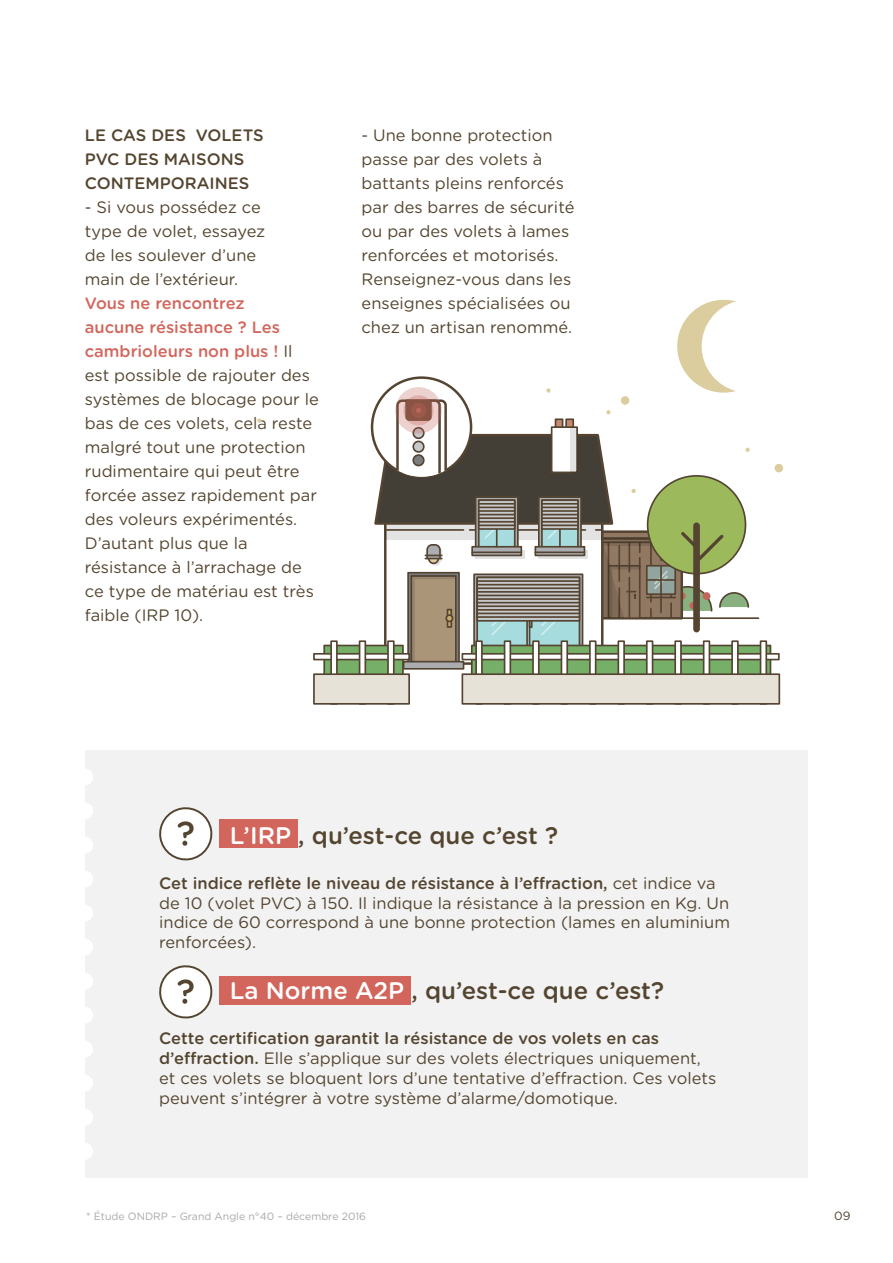
<style>
.page{position:relative;width:893px;height:1263px;background:#fff}
.page>*{position:absolute;margin:0;border:0;box-sizing:border-box;transform-origin:0 0}
.t1{font:500 24px "Gotham Rounded";color:#544530}
.t2{font:16.5px/24px "Gotham Rounded";color:#544530}
.t3{font:500 16.5px/24px "Gotham Rounded";color:#544530}
.t4{font:12px "Gotham Rounded";color:#544530}
.t5{font:10.5px "Gotham Rounded";color:#a6a8ab}
.s1{font-weight:500;color:#d2665c}
.s2{color:#fff}
.s3{font-weight:500}
</style>
<div class="page">
<div style="left:85px;top:750px;width:723px;height:428px;background:#f2f2f2"></div>
<div style="left:76px;top:939px;width:17px;height:17px;background:#fff;border-radius:50%"></div>
<div style="left:76px;top:768px;width:17px;height:17px;background:#fff;border-radius:50%"></div>
<div style="left:76px;top:1007px;width:17px;height:17px;background:#fff;border-radius:50%"></div>
<div style="left:76px;top:973px;width:17px;height:17px;background:#fff;border-radius:50%"></div>
<div style="left:76px;top:802px;width:17px;height:17px;background:#fff;border-radius:50%"></div>
<div style="left:76px;top:1041px;width:17px;height:17px;background:#fff;border-radius:50%"></div>
<div style="left:76px;top:836px;width:17px;height:17px;background:#fff;border-radius:50%"></div>
<div style="left:76px;top:1075px;width:17px;height:17px;background:#fff;border-radius:50%"></div>
<div style="left:76px;top:870px;width:17px;height:17px;background:#fff;border-radius:50%"></div>
<div style="left:76px;top:1109px;width:17px;height:17px;background:#fff;border-radius:50%"></div>
<div style="left:76px;top:905px;width:17px;height:17px;background:#fff;border-radius:50%"></div>
<div style="left:76px;top:1143px;width:17px;height:17px;background:#fff;border-radius:50%"></div>
<svg style="left:159px;top:807px;width:54px;height:54px"></svg>
<svg style="left:159px;top:965px;width:54px;height:54px"></svg>
<svg style="left:257px;top:418px;width:5px;height:5px"></svg>
<svg style="left:546px;top:388px;width:5px;height:5px"></svg>
<svg style="left:745px;top:448px;width:5px;height:4px"></svg>
<div style="left:775px;top:464px;width:8px;height:8px;background:#dbcd9d;border-radius:50%"></div>
<div style="left:621px;top:396px;width:8px;height:9px;background:#dbcd9d;border-radius:50%"></div>
<hr style="left:679px;top:617px;width:79px;height:2px;background:#544431">
<div style="left:593px;top:538px;width:89px;height:80px;background:#917863"></div>
<hr style="left:650px;top:542px;width:2px;height:24px;background:#544431">
<div style="left:602px;top:532px;width:85px;height:6px;background:#917863"></div>
<div style="left:601px;top:530px;width:88px;height:10px;border:2px solid #544431"></div>
<div style="left:647px;top:566px;width:28px;height:28px;background:#92a49e"></div>
<div style="left:646px;top:565px;width:30px;height:30px;border:2px solid #544431"></div>
<svg style="left:647px;top:571px;width:103px;height:47px"></svg>
<hr style="left:660px;top:566px;width:2px;height:28px;background:#544431">
<hr style="left:647px;top:579px;width:28px;height:2px;background:#544431">
<svg style="left:641px;top:538px;width:10px;height:8px"></svg>
<div style="left:648px;top:476px;width:97px;height:98px;background:#9cba5b;border-radius:50%"></div>
<div style="left:647px;top:475px;width:99px;height:99px;border:2px solid #544431;border-radius:50%"></div>
<div style="left:693px;top:526px;width:7px;height:103px;background:#544431"></div>
<svg style="left:681px;top:529px;width:45px;height:35px"></svg>
<svg style="left:677px;top:300px;width:59px;height:93px"></svg>
<div style="left:404px;top:662px;width:59px;height:7px;background:#abadb0"></div>
<div style="left:403px;top:661px;width:61px;height:9px;border:2px solid #544431"></div>
<div style="left:472px;top:645px;width:298px;height:54px;background:#75af68"></div>
<div style="left:471px;top:645px;width:300px;height:54px;border:2px solid #544431"></div>
<div style="left:462px;top:654px;width:317px;height:5px;background:#fff"></div>
<div style="left:461px;top:653px;width:319px;height:7px;border:2px solid #544431"></div>
<div style="left:476px;top:641px;width:6px;height:63px;background:#fff"></div>
<div style="left:475px;top:640px;width:8px;height:65px;border:2px solid #544431"></div>
<div style="left:505px;top:641px;width:5px;height:63px;background:#fff"></div>
<div style="left:504px;top:640px;width:7px;height:65px;border:2px solid #544431"></div>
<div style="left:533px;top:641px;width:6px;height:63px;background:#fff"></div>
<div style="left:532px;top:640px;width:8px;height:65px;border:2px solid #544431"></div>
<div style="left:561px;top:641px;width:6px;height:63px;background:#fff"></div>
<div style="left:561px;top:640px;width:7px;height:65px;border:2px solid #544431"></div>
<div style="left:590px;top:641px;width:6px;height:63px;background:#fff"></div>
<div style="left:589px;top:640px;width:7px;height:65px;border:2px solid #544431"></div>
<div style="left:618px;top:641px;width:6px;height:63px;background:#fff"></div>
<div style="left:617px;top:640px;width:8px;height:65px;border:2px solid #544431"></div>
<div style="left:647px;top:641px;width:5px;height:63px;background:#fff"></div>
<div style="left:646px;top:640px;width:7px;height:65px;border:2px solid #544431"></div>
<div style="left:675px;top:641px;width:6px;height:63px;background:#fff"></div>
<div style="left:674px;top:640px;width:8px;height:65px;border:2px solid #544431"></div>
<div style="left:704px;top:641px;width:5px;height:63px;background:#fff"></div>
<div style="left:703px;top:640px;width:7px;height:65px;border:2px solid #544431"></div>
<div style="left:732px;top:641px;width:6px;height:63px;background:#fff"></div>
<div style="left:731px;top:640px;width:8px;height:65px;border:2px solid #544431"></div>
<div style="left:760px;top:641px;width:6px;height:63px;background:#fff"></div>
<div style="left:760px;top:640px;width:7px;height:65px;border:2px solid #544431"></div>
<div style="left:462px;top:674px;width:317px;height:30px;background:#e7e2d8"></div>
<div style="left:461px;top:673px;width:319px;height:32px;border:2px solid #544431"></div>
<div style="left:324px;top:645px;width:79px;height:54px;background:#75af68"></div>
<div style="left:323px;top:645px;width:81px;height:54px;border:2px solid #544431"></div>
<div style="left:314px;top:654px;width:95px;height:5px;background:#fff"></div>
<div style="left:313px;top:653px;width:97px;height:7px;border:2px solid #544431"></div>
<div style="left:331px;top:641px;width:6px;height:63px;background:#fff"></div>
<div style="left:330px;top:640px;width:8px;height:65px;border:2px solid #544431"></div>
<div style="left:360px;top:641px;width:5px;height:63px;background:#fff"></div>
<div style="left:359px;top:640px;width:7px;height:65px;border:2px solid #544431"></div>
<div style="left:388px;top:641px;width:6px;height:63px;background:#fff"></div>
<div style="left:387px;top:640px;width:8px;height:65px;border:2px solid #544431"></div>
<div style="left:314px;top:674px;width:95px;height:30px;background:#e7e2d8"></div>
<div style="left:313px;top:673px;width:97px;height:32px;border:2px solid #544431"></div>
<div style="left:395px;top:387px;width:47px;height:47px;background:#ecd1ce;border-radius:50%"></div>
<svg style="left:403px;top:395px;width:31px;height:30px"></svg>
<svg style="left:373px;top:399px;width:268px;height:263px"></svg>
<div style="left:219px;top:819px;width:79px;height:29px;background:#d2665c"></div>
<div style="left:219px;top:976px;width:191px;height:29px;background:#d2665c"></div>
<p class="t3" style="left:85px;top:122px;width:180px">LE CAS DES VOLETS<br>PVC DES MAISONS<br>CONTEMPORAINES</p>
<p class="t2" style="left:85px;top:194px;width:182px">- Si vous possédez ce type de volet, essayez de les soulever d’une main de l’extérieur.</p>
<p class="t2" style="left:85px;top:290px;width:236px"><span class="s1">Vous ne rencontrez<br>aucune résistance ? Les cambrioleurs non plus !</span> Il est possible de rajouter des systèmes de blocage pour le bas de ces volets, cela reste malgré tout une protection rudimentaire qui peut être forcée assez rapidement par des voleurs expérimentés.<br>D’autant plus que la résistance à l’arrachage de ce type de matériau est très faible (IRP 10).</p>
<p class="t2" style="left:362px;top:122px;width:214px">- Une bonne protection passe par des volets à battants pleins renforcés par des barres de sécurité ou par des volets à lames renforcées et motorisés.<br>Renseignez-vous dans les enseignes spécialisées ou chez un artisan renommé.</p>
<h1 class="t1" style="left:230px;top:818px;width:330px"><span class="s2">L’IRP</span> , qu’est-ce que c’est ?</h1>
<p class="t2" style="left:159px;top:872px;width:572px;line-height:19.8px"><span class="s3">Cet indice reflète le niveau de résistance à l’effraction,</span> cet indice va de 10 (volet PVC) à 150. Il indique la résistance à la pression en Kg. Un indice de 60 correspond à une bonne protection (lames en aluminium renforcées).</p>
<h1 class="t1" style="left:230px;top:974px;width:436px"><span class="s2">La Norme A2P</span> , qu’est-ce que c’est?</h1>
<p class="t2" style="left:159px;top:1028px;width:559px;line-height:19.8px"><span class="s3">Cette certification garantit la résistance de vos volets en cas d’effraction.</span> Elle s’applique sur des volets électriques uniquement, et ces volets se bloquent lors d’une tentative d’effraction. Ces volets peuvent s’intégrer à votre système d’alarme/domotique.</p>
<p class="t5" style="left:86px;top:1209px;width:281px">* Étude ONDRP – Grand Angle n°40 – décembre 2016</p>
<p class="t4" style="left:834px;top:1208px;width:18px">09</p>
</div>
